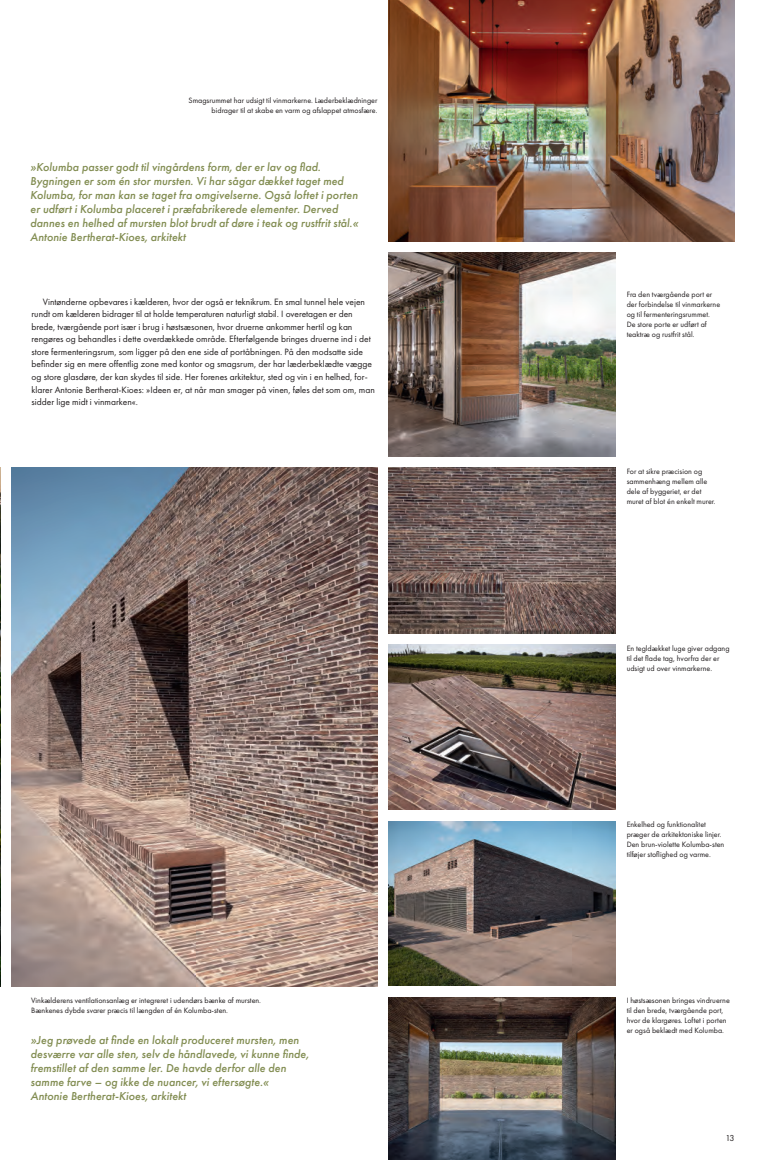
<style>
.page{position:relative;width:777px;height:1171px;background:#fff}
.page>*{position:absolute;margin:0;border:0;box-sizing:border-box;transform-origin:0 0}
.t1{font:italic 500 12px/14px "Futura PT";color:#828d52}
.t2{font:9.5px/12.5px "Futura PT";color:#231f20}
.t3{font:9px "Futura PT";color:#231f20}
.t4{font:8px/10px "Futura PT";color:#231f20}
</style>
<div class="page">
<img style="left:388px;top:252px;width:227px;height:204px">
<img style="left:388px;top:997px;width:227px;height:162px">
<img style="left:388px;top:821px;width:227px;height:165px">
<img style="left:388px;top:0;width:346px;height:241px">
<img style="left:388px;top:644px;width:227px;height:166px">
<img style="left:11px;top:468px;width:366px;height:518px">
<img style="left:388px;top:468px;width:227px;height:165px">
<img style="left:0;top:468px;width:1px;height:518px">
<p class="t4" style="left:188px;top:95px;width:190px;text-align:right">Smagsrummet har udsigt til vinmarkerne. Læderbeklædninger bidrager til at skabe en varm og afslappet atmosfære.</p>
<p class="t1" style="left:30px;top:160px;width:330px">»Kolumba passer godt til vingårdens form, der er lav og flad.<br>Bygningen er som én stor mursten. Vi har sågar dækket taget med Kolumba, for man kan se taget fra omgivelserne. Også loftet i porten er udført i Kolumba placeret i præfabrikerede elementer. Derved dannes en helhed af mursten blot brudt af døre i teak og rustfrit stål.« Antonie Bertherat-Kioes, arkitekt</p>
<p class="t2" style="left:32px;top:295px;width:345px;text-indent:11px">Vintønderne opbevares i kælderen, hvor der også er teknikrum. En smal tunnel hele vejen rundt om kælderen bidrager til at holde temperaturen naturligt stabil. I overetagen er den brede, tværgående port især i brug i høstsæsonen, hvor druerne ankommer hertil og kan rengøres og behandles i dette overdækkede område. Efterfølgende bringes druerne ind i det store fermenteringsrum, som ligger på den ene side af portåbningen. På den modsatte side befinder sig en mere offentlig zone med kontor og smagsrum, der har læderbeklædte vægge og store glasdøre, der kan skydes til side. Her forenes arkitektur, sted og vin i en helhed, for&shy;klarer Antonie Bertherat-Kioes: »Ideen er, at når man smager på vinen, føles det som om, man sidder lige midt i vinmarken«.</p>
<p class="t4" style="left:31px;top:995px;width:231px">Vinkælderens ventilationsanlæg er integreret i udendørs bænke af mursten.<br>Bænkenes dybde svarer præcis til længden af én Kolumba-sten.</p>
<p class="t1" style="left:30px;top:1033px;width:280px">»Jeg prøvede at finde en lokalt produceret mursten, men desværre var alle sten, selv de håndlavede, vi kunne finde, fremstillet af den samme ler. De havde derfor alle den samme farve – og ikke de nuancer, vi eftersøgte.« Antonie Bertherat-Kioes, arkitekt</p>
<p class="t4" style="left:626px;top:289px;width:95px">Fra den tværgående port er der forbindelse til vinmarkerne og til fermenteringsrummet.<br>De store porte er udført af teaktræ og rustfrit stål.</p>
<p class="t4" style="left:626px;top:466px;width:90px">For at sikre præcision og sammenhæng mellem alle dele af byggeriet, er det muret af blot én enkelt murer.</p>
<p class="t4" style="left:626px;top:643px;width:104px">En tegldækket luge giver adgang til det flade tag, hvorfra der er udsigt ud over vinmarkerne.</p>
<p class="t4" style="left:626px;top:820px;width:99px">Enkelhed og funktionalitet præger de arkitektoniske linjer.<br>Den brun-violette Kolumba-sten tilføjer stoflighed og varme.</p>
<p class="t4" style="left:626px;top:995px;width:105px">I høstsæsonen bringes vindruerne til den brede, tværgående port, hvor de klargøres. Loftet i porten er også beklædt med Kolumba.</p>
<p class="t3" style="left:725px;top:1132px;width:10px">13</p>
</div>
